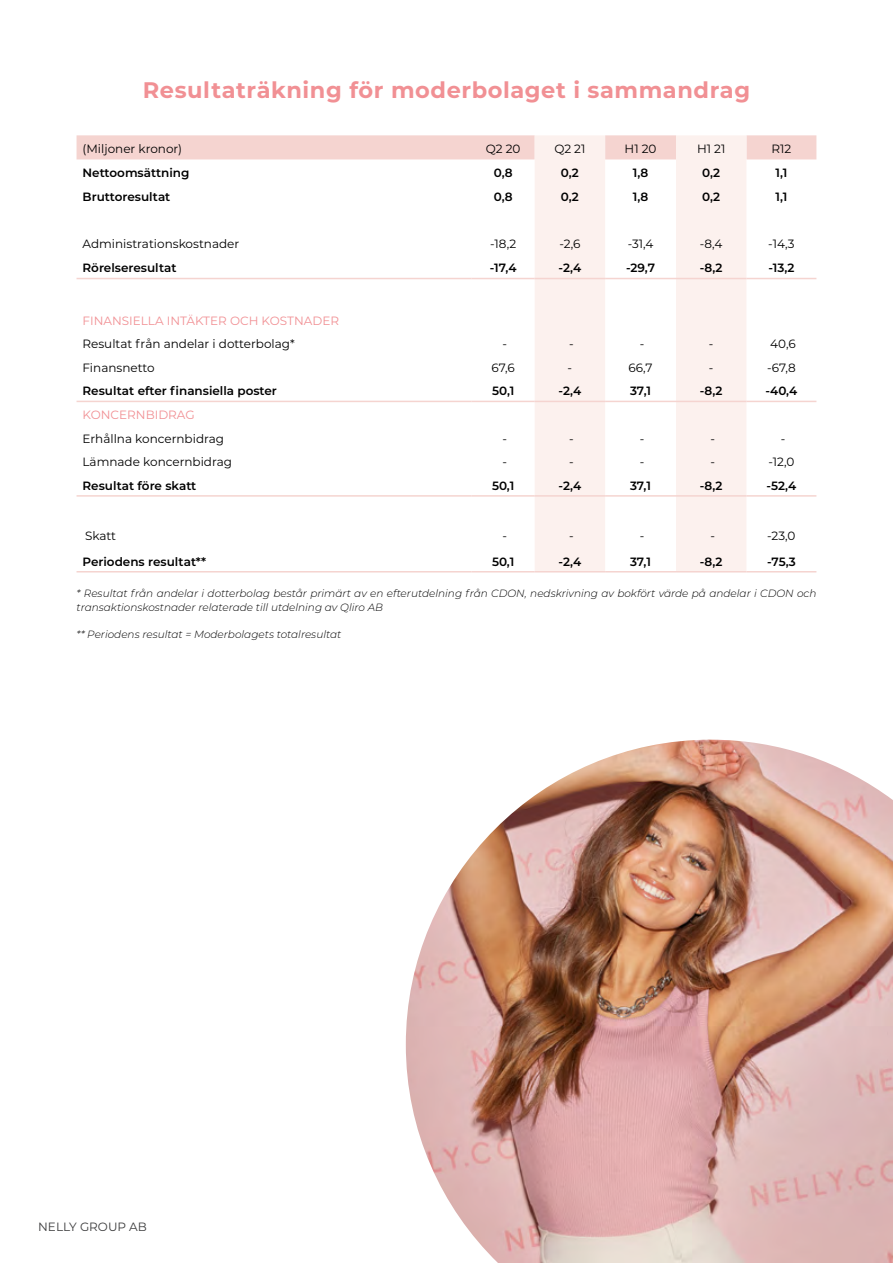
<style>
.page{position:relative;width:893px;height:1263px;background:#fff}
.page>*{position:absolute;margin:0;border:0;box-sizing:border-box;transform-origin:0 0}
.t1{font:700 22.5px "Montserrat";letter-spacing:.025em;color:#f19094}
.t2{font:600 12px "Montserrat";color:#000}
.t3{font:12px "Montserrat";color:#000}
.t4{font:12px "Montserrat";color:#f19094}
.t5{font:12px "Montserrat";color:#3b3b3c}
.t6{font:italic 300 10.5px/13.5px "Montserrat";color:#000}
</style>
<div class="page">
<div style="left:77px;top:135px;width:739px;height:24px;background:#f5d4d0"></div>
<svg style="left:535px;top:135px;width:211px;height:436px;fill:#fcf1ee"></svg>
<hr style="left:77px;top:401px;width:395px;height:1px;background:#f5d4d0">
<hr style="left:472px;top:401px;width:63px;height:1px;background:#f5d4d0">
<hr style="left:535px;top:401px;width:70px;height:1px;background:#f5d4d0">
<hr style="left:605px;top:401px;width:71px;height:1px;background:#f5d4d0">
<hr style="left:676px;top:401px;width:70px;height:1px;background:#f5d4d0">
<hr style="left:746px;top:401px;width:70px;height:1px;background:#f5d4d0">
<hr style="left:77px;top:278px;width:395px;height:1px;background:#f5d4d0">
<hr style="left:472px;top:278px;width:63px;height:1px;background:#f5d4d0">
<hr style="left:535px;top:278px;width:70px;height:1px;background:#f5d4d0">
<hr style="left:605px;top:278px;width:71px;height:1px;background:#f5d4d0">
<hr style="left:676px;top:278px;width:70px;height:1px;background:#f5d4d0">
<hr style="left:746px;top:278px;width:70px;height:1px;background:#f5d4d0">
<hr style="left:77px;top:495px;width:395px;height:2px;background:#f5d4d0">
<hr style="left:472px;top:495px;width:63px;height:2px;background:#f5d4d0">
<hr style="left:535px;top:495px;width:70px;height:2px;background:#f5d4d0">
<hr style="left:605px;top:495px;width:71px;height:2px;background:#f5d4d0">
<hr style="left:676px;top:495px;width:70px;height:2px;background:#f5d4d0">
<hr style="left:746px;top:495px;width:70px;height:2px;background:#f5d4d0">
<hr style="left:77px;top:571px;width:395px;height:1px;background:#f5d4d0">
<hr style="left:472px;top:571px;width:63px;height:1px;background:#f5d4d0">
<hr style="left:535px;top:571px;width:70px;height:1px;background:#f5d4d0">
<hr style="left:605px;top:571px;width:71px;height:1px;background:#f5d4d0">
<hr style="left:676px;top:571px;width:70px;height:1px;background:#f5d4d0">
<hr style="left:746px;top:571px;width:70px;height:1px;background:#f5d4d0">
<img style="left:406px;top:740px;width:487px;height:523px">
<h1 class="t1" style="left:143px;top:74px;width:609px">Resultaträkning för moderbolaget i sammandrag</h1>
<p class="t3" style="left:83px;top:140px;width:101px">(Miljoner kronor)</p>
<p class="t3" style="left:486px;top:141px;width:36px">Q2 20</p>
<p class="t3" style="left:554px;top:141px;width:33px">Q2 21</p>
<p class="t3" style="left:625px;top:141px;width:33px">H1 20</p>
<p class="t3" style="left:697px;top:141px;width:30px">H1 21</p>
<p class="t3" style="left:771px;top:141px;width:21px">R12</p>
<p class="t2" style="left:83px;top:164px;width:108px">Nettoomsättning</p>
<p class="t2" style="left:494px;top:164px;width:20px">0,8</p>
<p class="t2" style="left:561px;top:164px;width:19px">0,2</p>
<p class="t2" style="left:633px;top:164px;width:17px">1,8</p>
<p class="t2" style="left:702px;top:164px;width:19px">0,2</p>
<p class="t2" style="left:775px;top:164px;width:13px">1,1</p>
<p class="t2" style="left:83px;top:188px;width:89px">Bruttoresultat</p>
<p class="t2" style="left:494px;top:188px;width:20px">0,8</p>
<p class="t2" style="left:561px;top:188px;width:19px">0,2</p>
<p class="t2" style="left:633px;top:188px;width:17px">1,8</p>
<p class="t2" style="left:702px;top:188px;width:19px">0,2</p>
<p class="t2" style="left:775px;top:188px;width:13px">1,1</p>
<p class="t3" style="left:83px;top:235px;width:158px">Administrationskostnader</p>
<p class="t3" style="left:490px;top:235px;width:27px">-18,2</p>
<p class="t3" style="left:559px;top:235px;width:23px">-2,6</p>
<p class="t3" style="left:628px;top:235px;width:27px">-31,4</p>
<p class="t3" style="left:700px;top:235px;width:24px">-8,4</p>
<p class="t3" style="left:768px;top:235px;width:28px">-14,3</p>
<p class="t2" style="left:83px;top:259px;width:95px">Rörelseresultat</p>
<p class="t2" style="left:490px;top:259px;width:28px">-17,4</p>
<p class="t2" style="left:559px;top:259px;width:24px">-2,4</p>
<p class="t2" style="left:626px;top:259px;width:30px">-29,7</p>
<p class="t2" style="left:700px;top:259px;width:24px">-8,2</p>
<p class="t2" style="left:768px;top:259px;width:27px">-13,2</p>
<p class="t4" style="left:83px;top:312px;width:258px">FINANSIELLA INTÄKTER OCH KOSTNADER</p>
<p class="t3" style="left:83px;top:336px;width:214px">Resultat från andelar i dotterbolag*</p>
<p class="t3" style="left:502px;top:336px;width:6px">-</p>
<p class="t3" style="left:569px;top:336px;width:6px">-</p>
<p class="t3" style="left:640px;top:336px;width:6px">-</p>
<p class="t3" style="left:709px;top:336px;width:6px">-</p>
<p class="t3" style="left:770px;top:336px;width:27px">40,6</p>
<p class="t3" style="left:83px;top:359px;width:74px">Finansnetto</p>
<p class="t3" style="left:491px;top:359px;width:25px">67,6</p>
<p class="t3" style="left:568px;top:359px;width:6px">-</p>
<p class="t3" style="left:628px;top:359px;width:26px">66,7</p>
<p class="t3" style="left:709px;top:359px;width:6px">-</p>
<p class="t3" style="left:767px;top:359px;width:30px">-67,8</p>
<p class="t2" style="left:83px;top:383px;width:196px">Resultat efter finansiella poster</p>
<p class="t2" style="left:492px;top:383px;width:24px">50,1</p>
<p class="t2" style="left:559px;top:383px;width:24px">-2,4</p>
<p class="t2" style="left:630px;top:383px;width:22px">37,1</p>
<p class="t2" style="left:700px;top:383px;width:24px">-8,2</p>
<p class="t2" style="left:765px;top:383px;width:33px">-40,4</p>
<p class="t4" style="left:83px;top:406px;width:114px">KONCERNBIDRAG</p>
<p class="t3" style="left:83px;top:430px;width:143px">Erhållna koncernbidrag</p>
<p class="t3" style="left:502px;top:430px;width:6px">-</p>
<p class="t3" style="left:569px;top:430px;width:6px">-</p>
<p class="t3" style="left:640px;top:430px;width:6px">-</p>
<p class="t3" style="left:710px;top:430px;width:6px">-</p>
<p class="t3" style="left:781px;top:430px;width:6px">-</p>
<p class="t3" style="left:83px;top:454px;width:151px">Lämnade koncernbidrag</p>
<p class="t3" style="left:502px;top:454px;width:6px">-</p>
<p class="t3" style="left:569px;top:454px;width:6px">-</p>
<p class="t3" style="left:640px;top:454px;width:6px">-</p>
<p class="t3" style="left:710px;top:454px;width:6px">-</p>
<p class="t3" style="left:768px;top:454px;width:28px">-12,0</p>
<p class="t2" style="left:82px;top:477px;width:115px">Resultat före skatt</p>
<p class="t2" style="left:492px;top:477px;width:24px">50,1</p>
<p class="t2" style="left:559px;top:477px;width:24px">-2,4</p>
<p class="t2" style="left:630px;top:477px;width:22px">37,1</p>
<p class="t2" style="left:700px;top:477px;width:24px">-8,2</p>
<p class="t2" style="left:766px;top:477px;width:31px">-52,4</p>
<p class="t3" style="left:85px;top:527px;width:33px">Skatt</p>
<p class="t3" style="left:502px;top:527px;width:6px">-</p>
<p class="t3" style="left:569px;top:527px;width:6px">-</p>
<p class="t3" style="left:640px;top:527px;width:6px">-</p>
<p class="t3" style="left:710px;top:527px;width:6px">-</p>
<p class="t3" style="left:767px;top:527px;width:30px">-23,0</p>
<p class="t2" style="left:82px;top:553px;width:125px">Periodens resultat**</p>
<p class="t2" style="left:492px;top:553px;width:24px">50,1</p>
<p class="t2" style="left:559px;top:553px;width:24px">-2,4</p>
<p class="t2" style="left:630px;top:553px;width:22px">37,1</p>
<p class="t2" style="left:700px;top:553px;width:24px">-8,2</p>
<p class="t2" style="left:767px;top:553px;width:30px">-75,3</p>
<p class="t6" style="left:77px;top:586px;width:741px">* Resultat från andelar i dotterbolag består primärt av en efterutdelning från CDON, nedskrivning av bokfört värde på andelar i CDON och transaktionskostnader relaterade till utdelning av Qliro AB</p>
<p class="t6" style="left:77px;top:627px;width:266px">** Periodens resultat = Moderbolagets totalresultat</p>
<p class="t5" style="left:38px;top:1218px;width:110px">NELLY GROUP AB</p>
</div>
